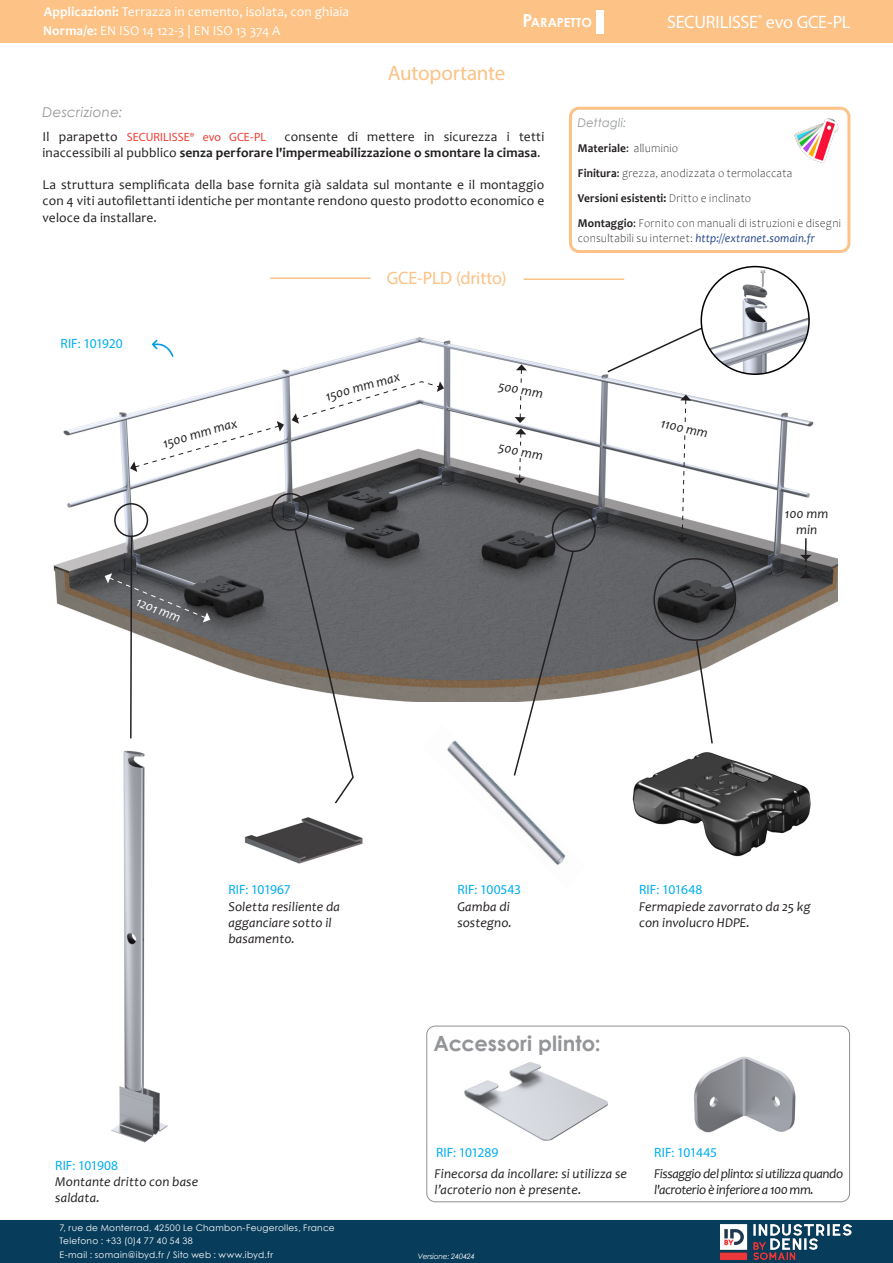
<style>
.page{position:relative;width:893px;height:1263px;background:#fff}
.page>*{position:absolute;margin:0;border:0;box-sizing:border-box;transform-origin:0 0}
.t1{font:700 21px "Century Gothic";letter-spacing:.005em;color:#939598}
.t2{font:21px "Myriad Pro";letter-spacing:-.01em;color:#fcc286}
.t3{font:18px "Myriad Pro";letter-spacing:-.015em;color:#fff}
.t4{font:18px "Myriad Pro";letter-spacing:-.01em;color:#fcc286}
.t5{font:13.5px/16.2px "Candara";letter-spacing:.01em;color:#231f20;text-align:right}
.t6{font:italic 13.5px/16.2px "Candara";letter-spacing:.005em;color:#231f20}
.t7{font:13.5px/18.9px "Candara";letter-spacing:.01em;color:#fff}
.t8{font:italic 13.5px/16.2px "Candara";letter-spacing:-.03em;color:#231f20}
.t9{font:13.5px "Myriad Pro";letter-spacing:-.005em;color:#00aeef}
.t10{font:italic 13.5px "Century Gothic";letter-spacing:.015em;color:#939598}
.t11{font:13.5px "Myriad Pro";letter-spacing:-.03em;color:#00aeef}
.t12{font:italic 13.5px "Candara";color:#fff}
.t13{font:700 12.6px "Century Gothic";letter-spacing:.005em;color:#fff}
.t14{font:300 12px/25.2px "Candara";letter-spacing:.02em;color:#231f20;scale:.95 1}
.t15{font:italic 12px "Candara";letter-spacing:.015em;color:#21428a;scale:.95 1}
.t16{font:12px "Myriad Pro";color:#ee3e34}
.t17{font:italic 12px "Century Gothic";letter-spacing:.02em;color:#939598;scale:.95 1}
.t18{font:9px/13.5px "Century Gothic";letter-spacing:.03em;color:#fff}
.t19{font:italic 7.5px "Century Gothic";letter-spacing:-.025em;color:#fff}
.s1{font-weight:700}
.s2{font-size:18px}
.s3{font-family:"Candara";font-size:13.5px;color:#231f20}
.s4{font-weight:400}
.s5{font-weight:300;font-style:normal;color:#231f20}
</style>
<div class="page">
<div style="left:0;top:0;width:893px;height:43px;background:#fcc286"></div>
<div style="left:597px;top:10px;width:7px;height:23px;background:#fff"></div>
<div style="left:569px;top:107px;width:281px;height:146px;border:3px solid #fcc286;border-radius:9px"></div>
<img style="left:794px;top:118px;width:45px;height:45px">
<div style="left:0;top:1220px;width:893px;height:43px;background:#083c5b"></div>
<img style="left:721px;top:1225px;width:130px;height:35px">
<img style="left:447px;top:740px;width:119px;height:125px">
<img style="left:632px;top:752px;width:179px;height:105px">
<img style="left:244px;top:817px;width:119px;height:47px">
<img style="left:111px;top:750px;width:57px;height:393px">
<img style="left:53px;top:333px;width:785px;height:368px">
<svg style="left:513px;top:549px;width:62px;height:228px"></svg>
<div style="left:552px;top:508px;width:44px;height:44px;border:2px solid #231f20;border-radius:50%"></div>
<svg style="left:656px;top:395px;width:57px;height:148px"></svg>
<svg style="left:292px;top:381px;width:152px;height:43px"></svg>
<svg style="left:130px;top:421px;width:154px;height:51px"></svg>
<svg style="left:800px;top:538px;width:12px;height:40px"></svg>
<div style="left:271px;top:493px;width:38px;height:38px;border:2px solid #231f20;border-radius:50%"></div>
<svg style="left:293px;top:528px;width:62px;height:276px"></svg>
<svg style="left:606px;top:328px;width:100px;height:46px"></svg>
<img style="left:701px;top:267px;width:108px;height:107px;border-radius:54px">
<div style="left:700px;top:266px;width:110px;height:109px;border:2px solid #000;border-radius:50%"></div>
<svg style="left:649px;top:554px;width:91px;height:190px"></svg>
<hr style="left:524px;top:278px;width:100px;height:2px;background:#fcc286">
<hr style="left:270px;top:277px;width:100px;height:2px;background:#fcc286">
<img style="left:694px;top:1056px;width:102px;height:77px">
<img style="left:464px;top:1062px;width:144px;height:79px">
<div style="left:426px;top:1026px;width:424px;height:176px;border:1px solid #231f20;border-radius:9px"></div>
<svg style="left:492px;top:364px;width:57px;height:120px"></svg>
<svg style="left:151px;top:338px;width:25px;height:24px"></svg>
<svg style="left:105px;top:534px;width:105px;height:205px"></svg>
<div style="left:114px;top:503px;width:34px;height:34px;border:2px solid #231f20;border-radius:50%"></div>
<p class="t7" style="left:43px;top:2px;width:308px"><span class="s1">Applicazioni:</span> Terrazza in cemento, isolata, con ghiaia<br><span class="s1">Norma/e:</span> EN ISO 14 122-3 | EN ISO 13 374 A</p>
<p class="t2" style="left:388px;top:60px;width:119px">Autoportante</p>
<p class="t13" style="left:522px;top:13px;width:71px"><span class="s2">P</span>ARAPETTO</p>
<h2 class="t3" style="left:667px;top:11px;width:185px">SECURILISSE<sup>®</sup> evo GCE-PL</h2>
<p class="t10" style="left:43px;top:103px;width:82px">Descrizione:</p>
<p class="t16" style="left:43px;top:129px;width:225px"><span class="s3">Il parapetto</span> SECURILISSE® evo GCE-PL</p>
<p class="t5" style="left:43px;top:128px;width:503px">consente di mettere in sicurezza i tetti<br>inaccessibili al pubblico <span class="s1">senza perforare l'impermeabilizzazione o smontare la cimasa</span>.</p>
<p class="t5" style="left:43px;top:177px;width:503px;text-align:justify">La struttura semplificata della base fornita già saldata sul montante e il montaggio con 4 viti autofilettanti identiche per montante rendono questo prodotto economico e veloce da installare.</p>
<p class="t9" style="left:61px;top:335px;width:64px">RIF: 101920</p>
<p class="t6" style="left:161px;top:436px;width:78px;rotate:-16deg">1500 mm max</p>
<p class="t12" style="left:140px;top:593px;width:48px;rotate:22deg">1201 mm</p>
<p class="t4" style="left:387px;top:267px;width:121px">GCE-PLD (dritto)</p>
<p class="t6" style="left:324px;top:389px;width:78px;rotate:-16deg">1500 mm max</p>
<p class="t6" style="left:500px;top:377px;width:47px;rotate:11deg">500 mm</p>
<p class="t6" style="left:500px;top:439px;width:47px;rotate:11deg">500 mm</p>
<p class="t17" style="left:578px;top:114px;width:52px">Dettagli:</p>
<p class="t14" style="left:578px;top:135px;width:278px"><span class="s1">Materiale</span><span class="s4">:</span> alluminio<br><span class="s1">Finitura</span><span class="s4">:</span> grezza, anodizzata o termolaccata<br><span class="s1">Versioni esistenti:</span> Dritto e inclinato<br><span class="s1">Montaggio</span><span class="s4">:</span> Fornito con manuali di istruzioni e disegni</p>
<p class="t15" style="left:578px;top:230px;width:251px"><span class="s5">consultabili su internet:</span> http://extranet.somain.fr</p>
<p class="t6" style="left:663px;top:415px;width:49px;rotate:13deg">1100 mm</p>
<p class="t6" style="left:785px;top:505px;width:45px">100 mm</p>
<p class="t6" style="left:796px;top:521px;width:23px">min</p>
<p class="t11" style="left:228px;top:881px;width:64px">RIF: 101967</p>
<p class="t6" style="left:228px;top:898px;width:113px">Soletta resiliente da agganciare sotto il basamento.</p>
<p class="t9" style="left:457px;top:881px;width:65px">RIF: 100543</p>
<p class="t6" style="left:457px;top:898px;width:56px">Gamba di sostegno.</p>
<p class="t9" style="left:639px;top:881px;width:65px">RIF: 101648</p>
<p class="t6" style="left:639px;top:898px;width:173px">Fermapiede zavorrato da 25 kg con involucro HDPE.</p>
<p class="t9" style="left:55px;top:1157px;width:64px">RIF: 101908</p>
<p class="t6" style="left:55px;top:1173px;width:144px">Montante dritto con base saldata.</p>
<p class="t18" style="left:60px;top:1221px;width:277px">7, rue de Monterrad, 42500 Le Chambon-Feugerolles, France<br>Telefono : +33 (0)4 77 40 54 38<br>E-mail : somain@ibyd.fr / Sito web : www.ibyd.fr</p>
<p class="t1" style="left:434px;top:1027px;width:169px">Accessori plinto:</p>
<p class="t9" style="left:436px;top:1144px;width:64px">RIF: 101289</p>
<p class="t6" style="left:435px;top:1165px;width:194px">Finecorsa da incollare: si utilizza se l’acroterio non è presente.</p>
<p class="t19" style="left:418px;top:1250px;width:59px">Versione: 240424</p>
<p class="t9" style="left:654px;top:1144px;width:64px">RIF: 101445</p>
<p class="t8" style="left:654px;top:1165px;width:190px">Fissaggio del plinto: si utilizza quando l'acroterio è inferiore a 100 mm.</p>
</div>
